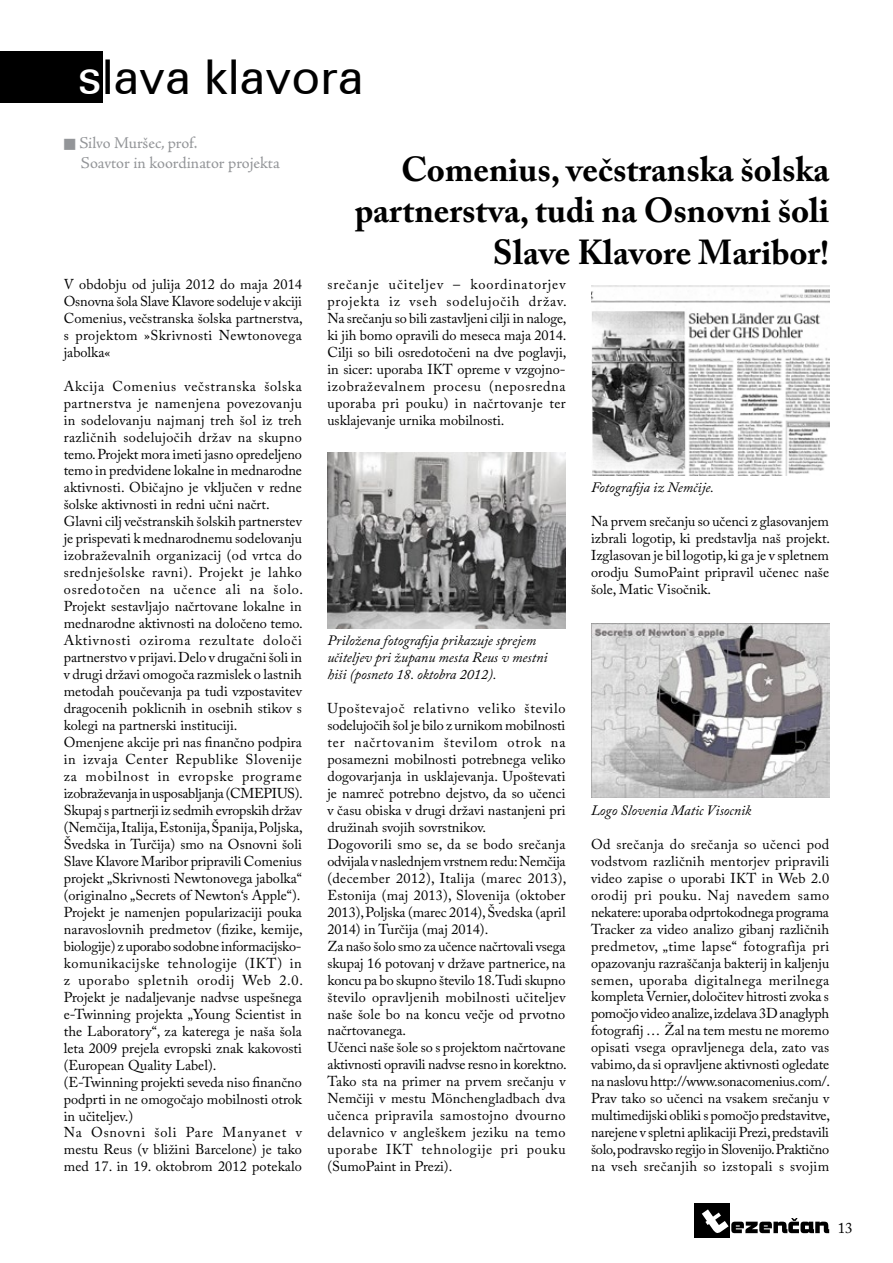
<style>
.page{position:relative;width:893px;height:1263px;background:#fff}
.page>*{position:absolute;margin:0;border:0;box-sizing:border-box;transform-origin:0 0}
.t1{font:48px "Zurich BT";color:#000}
.t2{font:700 34.5px/41.4px "Adobe Caslon Pro";color:#000;text-align:right}
.t3{font:16.5px/19.8px "Adobe Jenson Pro";letter-spacing:-.005em;color:#939598}
.t4{font:15px "Adobe Caslon Pro";color:#000}
.t5{font:14.25px/17px "Adobe Caslon Pro";color:#000;text-align:justify}
.t6{font:italic 14.25px/17px "Adobe Caslon Pro";color:#000}
.s1{color:#fff}
</style>
<div class="page">
<div style="left:0;top:51px;width:102px;height:51px;background:#000"></div>
<div style="left:695px;top:1203px;width:35px;height:34px;background:#000"></div>
<svg style="left:702px;top:1209px;width:127px;height:24px"></svg>
<img style="left:327px;top:453px;width:239px;height:175px">
<img style="left:591px;top:285px;width:238px;height:190px">
<img style="left:591px;top:623px;width:238px;height:175px">
<h1 class="t1" style="left:78px;top:48px;width:287px"><span class="s1">s</span>lava klavora</h1>
<p class="t3" style="left:81px;top:133px;width:201px;text-indent:-17px">■ Silvo Muršec, prof.<br>Soavtor in koordinator projekta</p>
<p class="t5" style="left:64px;top:275px;width:241px">V obdobju od julija 2012 do maja 2014<br>Osnovna šola Slave Klavore sodeluje v akciji Comenius, večstranska šolska partnerstva, s projektom »Skrivnosti Newtonovega jabolka«</p>
<p class="t5" style="left:64px;top:377px;width:241px;text-align:left">Akcija Comenius večstranska šolska partnerstva je namenjena povezovanju in sodelovanju najmanj treh šol iz treh različnih sodelujočih držav na skupno temo. Projekt mora imeti jasno opredeljeno temo in predvidene lokalne in mednarodne aktivnosti. Običajno je vključen v redne šolske aktivnosti in redni učni načrt.<br>Glavni cilj večstranskih šolskih partnerstev je prispevati k mednarodnemu sodelovanju izobraževalnih organizacij (od vrtca do srednješolske ravni). Projekt je lahko osredotočen na učence ali na šolo.<br>Projekt sestavljajo načrtovane lokalne in mednarodne aktivnosti na določeno temo.<br>Aktivnosti oziroma rezultate določi partnerstvo v prijavi. Delo v drugačni šoli in v drugi državi omogoča razmislek o lastnih metodah poučevanja pa tudi vzpostavitev dragocenih poklicnih in osebnih stikov s kolegi na partnerski instituciji.<br>Omenjene akcije pri nas finančno podpira in izvaja Center Republike Slovenije za mobilnost in evropske programe izobraževanja in usposabljanja (CMEPIUS).<br>Skupaj s partnerji iz sedmih evropskih držav (Nemčija, Italija, Estonija, Španija, Poljska, Švedska in Turčija) smo na Osnovni šoli Slave Klavore Maribor pripravili Comenius projekt „Skrivnosti Newtonovega jabolka“ (originalno „Secrets of Newton‘s Apple“).<br>Projekt je namenjen popularizaciji pouka naravoslovnih predmetov (fizike, kemije, biologije) z uporabo sodobne informacijsko&shy;komunikacijske tehnologije (IKT) in z uporabo spletnih orodij Web 2.0.<br>Projekt je nadaljevanje nadvse uspešnega e-Twinning projekta „Young Scientist in the Laboratory“, za katerega je naša šola leta 2009 prejela evropski znak kakovosti (European Quality Label).<br>(E-Twinning projekti seveda niso finančno podprti in ne omogočajo mobilnosti otrok in učiteljev.)<br>Na Osnovni šoli Pare Manyanet v mestu Reus (v bližini Barcelone) je tako med 17. in 19. oktobrom 2012 potekalo</p>
<h2 class="t2" style="left:355px;top:148px;width:476px">Comenius, večstranska šolska partnerstva, tudi na Osnovni šoli<br>Slave Klavore Maribor!</h2>
<p class="t5" style="left:327px;top:276px;width:241px">srečanje učiteljev – koordinatorjev projekta iz vseh sodelujočih držav.<br>Na srečanju so bili zastavljeni cilji in naloge, ki jih bomo opravili do meseca maja 2014.<br>Cilji so bili osredotočeni na dve poglavji, in sicer: uporaba IKT opreme v vzgojno&shy;izobraževalnem procesu (neposredna uporaba pri pouku) in načrtovanje ter usklajevanje urnika mobilnosti.</p>
<p class="t6" style="left:327px;top:632px;width:222px">Priložena fotografija prikazuje sprejem učiteljev pri županu mesta Reus v mestni hiši (posneto 18. oktobra 2012).</p>
<p class="t5" style="left:327px;top:700px;width:241px;text-align:left">Upoštevajoč relativno veliko število sodelujočih šol je bilo z urnikom mobilnosti ter načrtovanim številom otrok na posamezni mobilnosti potrebnega veliko dogovarjanja in usklajevanja. Upoštevati je namreč potrebno dejstvo, da so učenci v času obiska v drugi državi nastanjeni pri družinah svojih sovrstnikov.<br>Dogovorili smo se, da se bodo srečanja odvijala v naslednjem vrstnem redu: Nemčija (december 2012), Italija (marec 2013), Estonija (maj 2013), Slovenija (oktober 2013), Poljska (marec 2014), Švedska (april 2014) in Turčija (maj 2014).<br>Za našo šolo smo za učence načrtovali vsega skupaj 16 potovanj v države partnerice, na koncu pa bo skupno število 18. Tudi skupno število opravljenih mobilnosti učiteljev naše šole bo na koncu večje od prvotno načrtovanega.<br>Učenci naše šole so s projektom načrtovane aktivnosti opravili nadvse resno in korektno.<br>Tako sta na primer na prvem srečanju v Nemčiji v mestu Mönchengladbach dva učenca pripravila samostojno dvourno delavnico v angleškem jeziku na temo uporabe IKT tehnologije pri pouku (SumoPaint in Prezi).</p>
<p class="t6" style="left:591px;top:479px;width:124px">Fotografija iz Nemčije.</p>
<p class="t5" style="left:591px;top:513px;width:241px">Na prvem srečanju so učenci z glasovanjem izbrali logotip, ki predstavlja naš projekt.<br>Izglasovan je bil logotip, ki ga je v spletnem orodju SumoPaint pripravil učenec naše šole, Matic Visočnik.</p>
<p class="t6" style="left:591px;top:801px;width:162px">Logo Slovenia Matic Visocnik</p>
<p class="t5" style="left:591px;top:835px;width:241px">Od srečanja do srečanja so učenci pod vodstvom različnih mentorjev pripravili video zapise o uporabi IKT in Web 2.0 orodij pri pouku. Naj navedem samo nekatere: uporaba odprtokodnega programa Tracker za video analizo gibanj različnih predmetov, „time lapse“ fotografija pri opazovanju razraščanja bakterij in kaljenju semen, uporaba digitalnega merilnega kompleta Vernier, določitev hitrosti zvoka s pomočjo video analize, izdelava 3D anaglyph fotografij … Žal na tem mestu ne moremo opisati vsega opravljenega dela, zato vas vabimo, da si opravljene aktivnosti ogledate na naslovu http://www.sonacomenius.com/.<br>Prav tako so učenci na vsakem srečanju v multimedijski obliki s pomočjo predstavitve, narejene v spletni aplikaciji Prezi, predstavili šolo, podravsko regijo in Slovenijo. Praktično na vseh srečanjih so izstopali s svojim</p>
<p class="t4" style="left:838px;top:1219px;width:16px">13</p>
</div>
